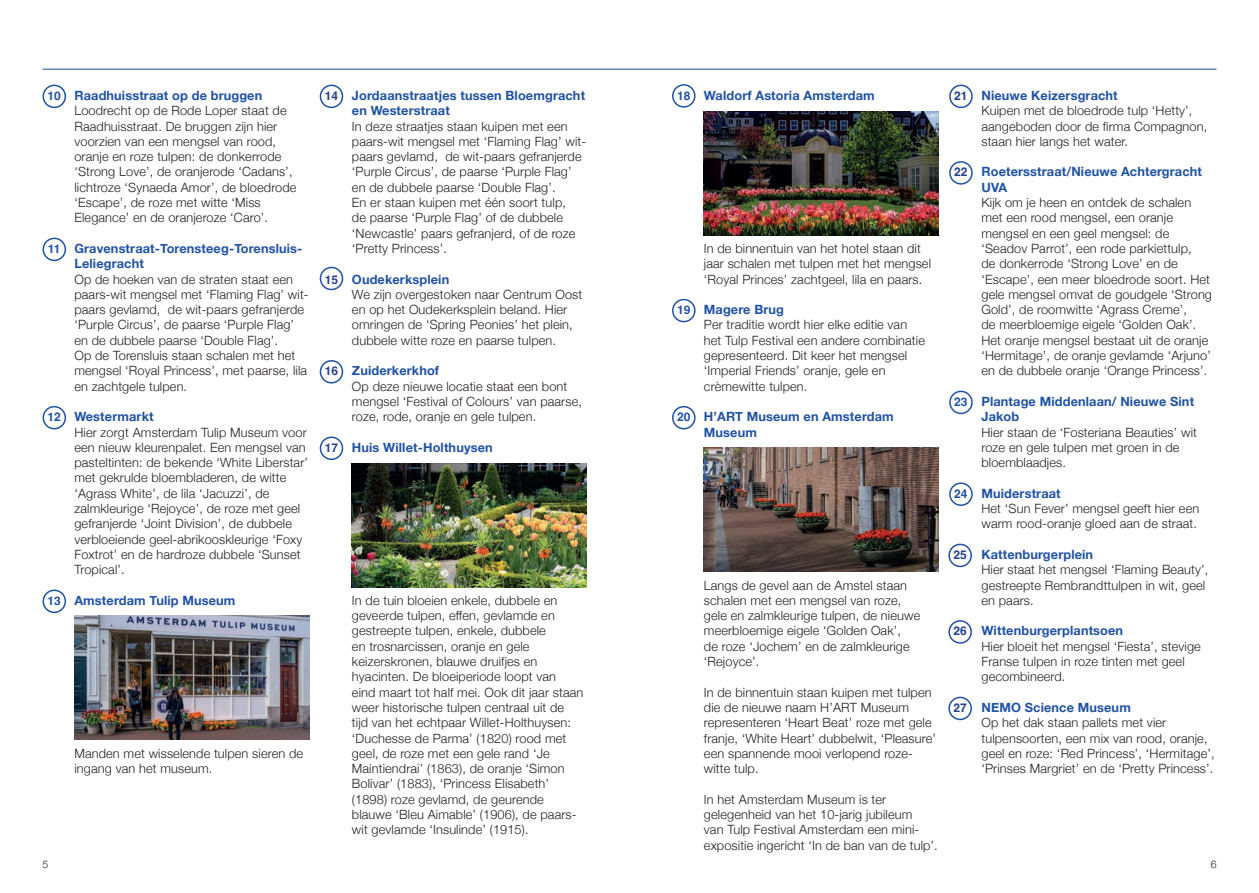
<style>
.page{position:relative;width:1259px;height:893px;background:#fff}
.page>*{position:absolute;margin:0;border:0;box-sizing:border-box;transform-origin:0 0}
.t1{font:300 12.75px/15.3px "Helvetica Neue";letter-spacing:.01em;color:#231f20}
.t2{font:700 12.75px/15.3px "Helvetica Neue";letter-spacing:.01em;color:#2052a4}
.t3{font:700 12px "Helvetica";color:#2052a4}
.t4{font:700 12px "Helvetica";color:#253f8e}
.t5{font:300 10.5px "Helvetica Neue";color:#231f20}
</style>
<div class="page">
<div style="left:43px;top:85px;width:23px;height:23px;border:2px solid #2052a4;border-radius:50%"></div>
<div style="left:320px;top:85px;width:23px;height:23px;border:2px solid #2052a4;border-radius:50%"></div>
<hr style="left:43px;top:69px;width:1173px;height:1px;background:#2052a4">
<div style="left:672px;top:84px;width:23px;height:24px;border:2px solid #2052a4;border-radius:50%"></div>
<div style="left:672px;top:299px;width:23px;height:23px;border:2px solid #2052a4;border-radius:50%"></div>
<div style="left:949px;top:85px;width:23px;height:23px;border:2px solid #2052a4;border-radius:50%"></div>
<div style="left:949px;top:161px;width:23px;height:24px;border:2px solid #2052a4;border-radius:50%"></div>
<div style="left:948px;top:544px;width:24px;height:23px;border:2px solid #2052a4;border-radius:50%"></div>
<div style="left:949px;top:391px;width:23px;height:23px;border:2px solid #2052a4;border-radius:50%"></div>
<img style="left:704px;top:111px;width:235px;height:124px">
<img style="left:74px;top:616px;width:235px;height:124px">
<div style="left:43px;top:238px;width:23px;height:23px;border:2px solid #2052a4;border-radius:50%"></div>
<div style="left:43px;top:406px;width:23px;height:23px;border:2px solid #2052a4;border-radius:50%"></div>
<div style="left:43px;top:590px;width:23px;height:23px;border:2px solid #2052a4;border-radius:50%"></div>
<div style="left:672px;top:406px;width:23px;height:23px;border:2px solid #2052a4;border-radius:50%"></div>
<div style="left:949px;top:482px;width:23px;height:24px;border:2px solid #2052a4;border-radius:50%"></div>
<img style="left:352px;top:463px;width:235px;height:124px">
<img style="left:704px;top:448px;width:235px;height:123px">
<div style="left:320px;top:267px;width:23px;height:23px;border:2px solid #2052a4;border-radius:50%"></div>
<div style="left:320px;top:360px;width:23px;height:24px;border:2px solid #2052a4;border-radius:50%"></div>
<div style="left:320px;top:437px;width:23px;height:23px;border:2px solid #2052a4;border-radius:50%"></div>
<div style="left:948px;top:620px;width:24px;height:24px;border:2px solid #2052a4;border-radius:50%"></div>
<div style="left:948px;top:697px;width:24px;height:23px;border:2px solid #2052a4;border-radius:50%"></div>
<p class="t2" style="left:352px;top:88px;width:235px">Jordaanstraatjes tussen Bloemgracht en Westerstraat</p>
<p class="t1" style="left:352px;top:117px;width:236px">In deze straatjes staan kuipen met een paars-wit mengsel met ‘Flaming Flag’ wit&shy;paars gevlamd, de wit-paars gefranjerde ‘Purple Circus’, de paarse ‘Purple Flag’ en de dubbele paarse ‘Double Flag’.<br>En er staan kuipen met één soort tulp,<br>de paarse ‘Purple Flag’ of de dubbele ‘Newcastle’ paars gefranjerd, of de roze ‘Pretty Princess’.</p>
<p class="t2" style="left:352px;top:272px;width:99px">Oudekerksplein</p>
<p class="t1" style="left:352px;top:286px;width:232px">We zijn overgestoken naar Centrum Oost en op het Oudekerksplein beland. Hier omringen de ‘Spring Peonies’ het plein, dubbele witte roze en paarse tulpen.</p>
<p class="t2" style="left:352px;top:363px;width:89px">Zuiderkerkhof</p>
<p class="t1" style="left:352px;top:377px;width:231px">Op deze nieuwe locatie staat een bont mengsel ‘Festival of Colours’ van paarse, roze, rode, oranje en gele tulpen.</p>
<p class="t2" style="left:352px;top:440px;width:142px">Huis Willet-Holthuysen</p>
<p class="t2" style="left:74px;top:88px;width:189px">Raadhuisstraat op de bruggen</p>
<p class="t1" style="left:74px;top:102px;width:224px">Loodrecht op de Rode Loper staat de Raadhuisstraat. De bruggen zijn hier voorzien van een mengsel van rood, oranje en roze tulpen: de donkerrode ‘Strong Love’, de oranjerode ‘Cadans’, lichtroze ‘Synaeda Amor’, de bloedrode ‘Escape’, de roze met witte ‘Miss Elegance’ en de oranjeroze ‘Caro’.</p>
<p class="t2" style="left:74px;top:241px;width:229px">Gravenstraat-Torensteeg-Torensluis-<br>Leliegracht</p>
<p class="t1" style="left:74px;top:270px;width:236px">Op de hoeken van de straten staat een paars-wit mengsel met ‘Flaming Flag’ wit&shy;paars gevlamd, de wit-paars gefranjerde ‘Purple Circus’, de paarse ‘Purple Flag’ en de dubbele paarse ‘Double Flag’.<br>Op de Torensluis staan schalen met het mengsel ‘Royal Princess’, met paarse, lila en zachtgele tulpen.</p>
<p class="t2" style="left:74px;top:409px;width:81px">Westermarkt</p>
<p class="t1" style="left:74px;top:423px;width:235px">Hier zorgt Amsterdam Tulip Museum voor een nieuw kleurenpalet. Een mengsel van pasteltinten: de bekende ‘White Liberstar’ met gekrulde bloembladeren, de witte ‘Agrass White’, de lila ‘Jacuzzi’, de zalmkleurige ‘Rejoyce’, de roze met geel gefranjerde ‘Joint Division’, de dubbele verbloeiende geel-abrikooskleurige ‘Foxy Foxtrot’ en de hardroze dubbele ‘Sunset Tropical’.</p>
<p class="t2" style="left:74px;top:593px;width:163px">Amsterdam Tulip Museum</p>
<p class="t3" style="left:48px;top:88px;width:15px">10</p>
<p class="t4" style="left:325px;top:88px;width:15px">14</p>
<p class="t3" style="left:677px;top:88px;width:15px">18</p>
<p class="t3" style="left:48px;top:241px;width:14px">11</p>
<p class="t4" style="left:325px;top:272px;width:15px">15</p>
<p class="t3" style="left:677px;top:303px;width:15px">19</p>
<p class="t4" style="left:325px;top:364px;width:15px">16</p>
<p class="t3" style="left:677px;top:410px;width:15px">20</p>
<p class="t3" style="left:48px;top:410px;width:15px">12</p>
<p class="t4" style="left:325px;top:440px;width:15px">17</p>
<p class="t1" style="left:352px;top:592px;width:233px">In de tuin bloeien enkele, dubbele en geveerde tulpen, effen, gevlamde en gestreepte tulpen, enkele, dubbele<br>en trosnarcissen, oranje en gele keizerskronen, blauwe druifjes en hyacinten. De bloeiperiode loopt van<br>eind maart tot half mei. Ook dit jaar staan weer historische tulpen centraal uit de tijd van het echtpaar Willet-Holthuysen: ‘Duchesse de Parma’ (1820) rood met geel, de roze met een gele rand ‘Je Maintiendrai’ (1863), de oranje ‘Simon Bolivar’ (1883), ‘Princess Elisabeth’ (1898) roze gevlamd, de geurende blauwe ‘Bleu Aimable’ (1906), de paars&shy;wit gevlamde ‘Insulinde’ (1915).</p>
<p class="t3" style="left:48px;top:593px;width:15px">13</p>
<p class="t1" style="left:74px;top:745px;width:230px">Manden met wisselende tulpen sieren de ingang van het museum.</p>
<p class="t2" style="left:704px;top:88px;width:172px">Waldorf Astoria Amsterdam</p>
<p class="t1" style="left:704px;top:240px;width:229px">In de binnentuin van het hotel staan dit jaar schalen met tulpen met het mengsel ‘Royal Princes’ zachtgeel, lila en paars.</p>
<p class="t2" style="left:704px;top:302px;width:82px">Magere Brug</p>
<p class="t1" style="left:704px;top:316px;width:222px">Per traditie wordt hier elke editie van het Tulp Festival een andere combinatie gepresenteerd. Dit keer het mengsel ‘Imperial Friends’ oranje, gele en crèmewitte tulpen.</p>
<p class="t2" style="left:704px;top:409px;width:191px">H’ART Museum en Amsterdam<br>Museum</p>
<p class="t1" style="left:704px;top:576px;width:218px">Langs de gevel aan de Amstel staan schalen met een mengsel van roze, gele en zalmkleurige tulpen, de nieuwe meerbloemige eigele ‘Golden Oak’,<br>de roze ‘Jochem’ en de zalmkleurige ‘Rejoyce’.</p>
<p class="t1" style="left:704px;top:683px;width:234px">In de binnentuin staan kuipen met tulpen die de nieuwe naam H’ART Museum representeren ‘Heart Beat’ roze met gele franje, ‘White Heart’ dubbelwit, ‘Pleasure’ een spannende mooi verlopend roze&shy;witte tulp.</p>
<p class="t1" style="left:704px;top:791px;width:235px">In het Amsterdam Museum is ter gelegenheid van het 10-jarig jubileum<br>van Tulp Festival Amsterdam een mini&shy;expositie ingericht ‘In de ban van de tulp’.</p>
<p class="t4" style="left:954px;top:88px;width:15px">21</p>
<p class="t4" style="left:954px;top:165px;width:15px">22</p>
<p class="t3" style="left:954px;top:394px;width:15px">23</p>
<p class="t3" style="left:954px;top:486px;width:15px">24</p>
<p class="t4" style="left:953px;top:547px;width:15px">25</p>
<p class="t4" style="left:953px;top:624px;width:15px">26</p>
<p class="t4" style="left:953px;top:700px;width:15px">27</p>
<p class="t2" style="left:981px;top:88px;width:138px">Nieuwe Keizersgracht</p>
<p class="t1" style="left:981px;top:102px;width:227px">Kuipen met de bloedrode tulp ‘Hetty’, aangeboden door de firma Compagnon, staan hier langs het water.</p>
<p class="t2" style="left:981px;top:165px;width:222px">Roetersstraat/Nieuwe Achtergracht<br>UVA</p>
<p class="t1" style="left:981px;top:194px;width:232px">Kijk om je heen en ontdek de schalen met een rood mengsel, een oranje mengsel en een geel mengsel: de ‘Seadov Parrot’, een rode parkiettulp,<br>de donkerrode ‘Strong Love’ en de ‘Escape’, een meer bloedrode soort. Het gele mengsel omvat de goudgele ‘Strong Gold’, de roomwitte ‘Agrass Creme’,<br>de meerbloemige eigele ‘Golden Oak’.<br>Het oranje mengsel bestaat uit de oranje ‘Hermitage’, de oranje gevlamde ‘Arjuno’ en de dubbele oranje ‘Orange Princess’.</p>
<p class="t2" style="left:981px;top:394px;width:214px">Plantage Middenlaan/ Nieuwe Sint<br>Jakob</p>
<p class="t1" style="left:981px;top:423px;width:217px">Hier staan de ‘Fosteriana Beauties’ wit roze en gele tulpen met groen in de bloemblaadjes.</p>
<p class="t2" style="left:981px;top:486px;width:81px">Muiderstraat</p>
<p class="t1" style="left:981px;top:500px;width:219px">Het ‘Sun Fever’ mengsel geeft hier een warm rood-oranje gloed aan de straat.</p>
<p class="t2" style="left:981px;top:547px;width:113px">Kattenburgerplein</p>
<p class="t1" style="left:981px;top:561px;width:228px">Hier staat het mengsel ‘Flaming Beauty’, gestreepte Rembrandttulpen in wit, geel en paars.</p>
<p class="t2" style="left:981px;top:624px;width:143px">Wittenburgerplantsoen</p>
<p class="t1" style="left:981px;top:638px;width:221px">Hier bloeit het mengsel ‘Fiesta’, stevige<br>Franse tulpen in roze tinten met geel gecombineerd.</p>
<p class="t2" style="left:981px;top:700px;width:151px">NEMO Science Museum</p>
<p class="t1" style="left:981px;top:714px;width:235px">Op het dak staan pallets met vier tulpensoorten, een mix van rood, oranje, geel en roze: ‘Red Princess’, ‘Hermitage’, ‘Prinses Margriet’ en de ‘Pretty Princess’.</p>
<p class="t5" style="left:43px;top:856px;width:7px">5</p>
<p class="t5" style="left:1210px;top:856px;width:7px">6</p>
</div>
